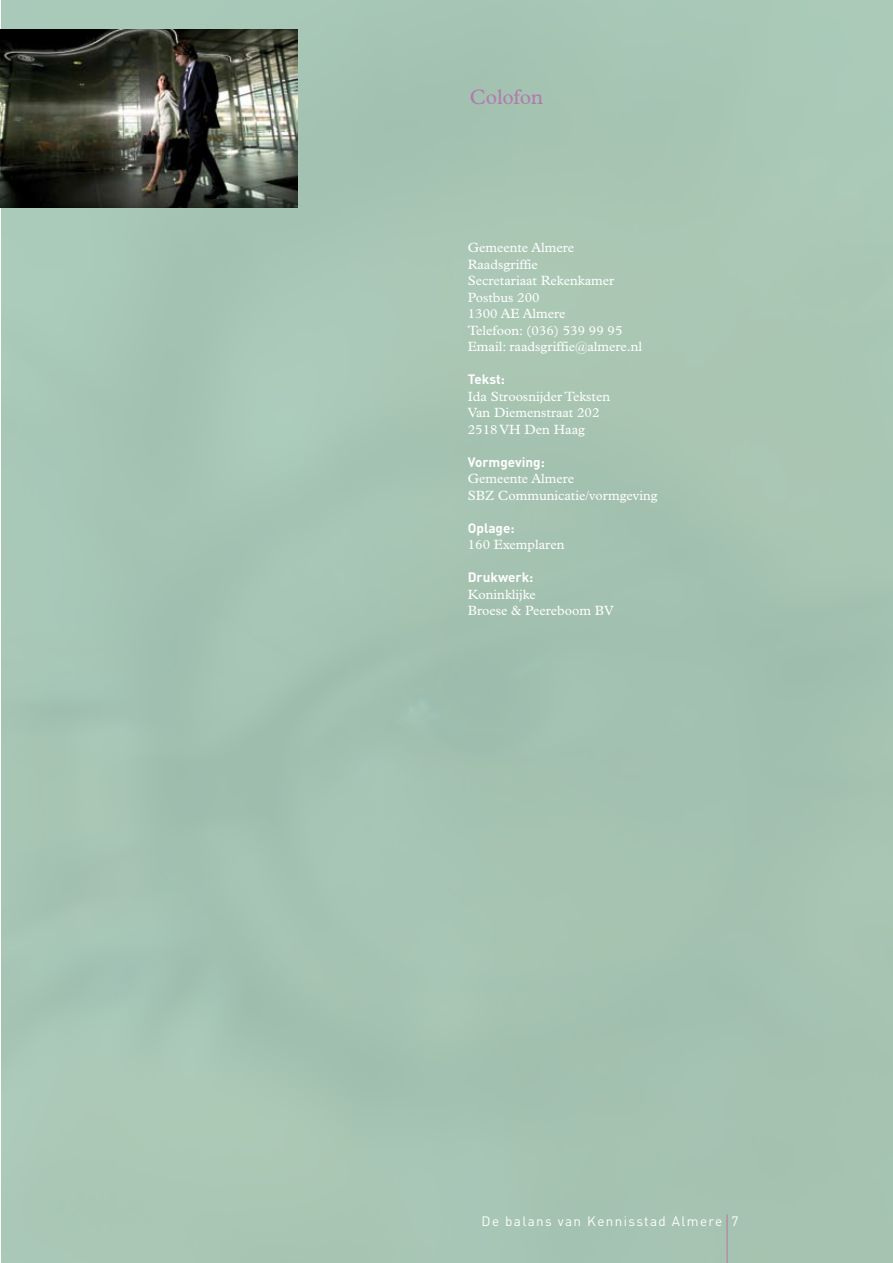
<style>
.page{position:relative;width:893px;height:1263px;background:#fff}
.page>*{position:absolute;margin:0;border:0;box-sizing:border-box;transform-origin:0 0}
.t1{font:21px "Plantin Std";letter-spacing:-.01em;color:#b17aae}
.t2{font:13.5px/16.5px "Plantin Std";color:#fff}
.t3{font:700 13.5px "DIN";color:#fff}
.t4{font:13.5px "DIN";letter-spacing:.1em;color:#fff}
</style>
<div class="page">
<div style="left:1px;top:0;width:892px;height:1263px;background:#a6c4b3"></div>
<hr style="left:726px;top:1214px;width:2px;height:49px;background:#b17aae">
<img style="left:0;top:30px;width:298px;height:178px">
<svg style="left:732px;top:1216px;width:6px;height:10px"></svg>
<h1 class="t1" style="left:470px;top:85px;width:75px">Colofon</h1>
<p class="t2" style="left:468px;top:240px;width:176px">Gemeente Almere<br>Raadsgriffie<br>Secretariaat Rekenkamer<br>Postbus 200<br>1300 AE Almere<br>Telefoon: (036) 539 99 95<br>Email: raadsgriffie@almere.nl</p>
<p class="t3" style="left:468px;top:370px;width:39px">Tekst:</p>
<p class="t2" style="left:468px;top:388px;width:144px">Ida Stroosnijder Teksten<br>Van Diemenstraat 202<br>2518 VH Den Haag</p>
<p class="t3" style="left:468px;top:453px;width:79px">Vormgeving:</p>
<p class="t2" style="left:468px;top:471px;width:191px">Gemeente Almere<br>SBZ Communicatie/vormgeving</p>
<p class="t3" style="left:468px;top:519px;width:48px">Oplage:</p>
<p class="t2" style="left:468px;top:537px;width:98px">160 Exemplaren</p>
<p class="t3" style="left:468px;top:568px;width:67px">Drukwerk:</p>
<p class="t2" style="left:468px;top:586px;width:147px">Koninklijke<br>Broese &amp; Peereboom BV</p>
<p class="t4" style="left:482px;top:1213px;width:242px">De balans van Kennisstad Almere</p>
</div>
